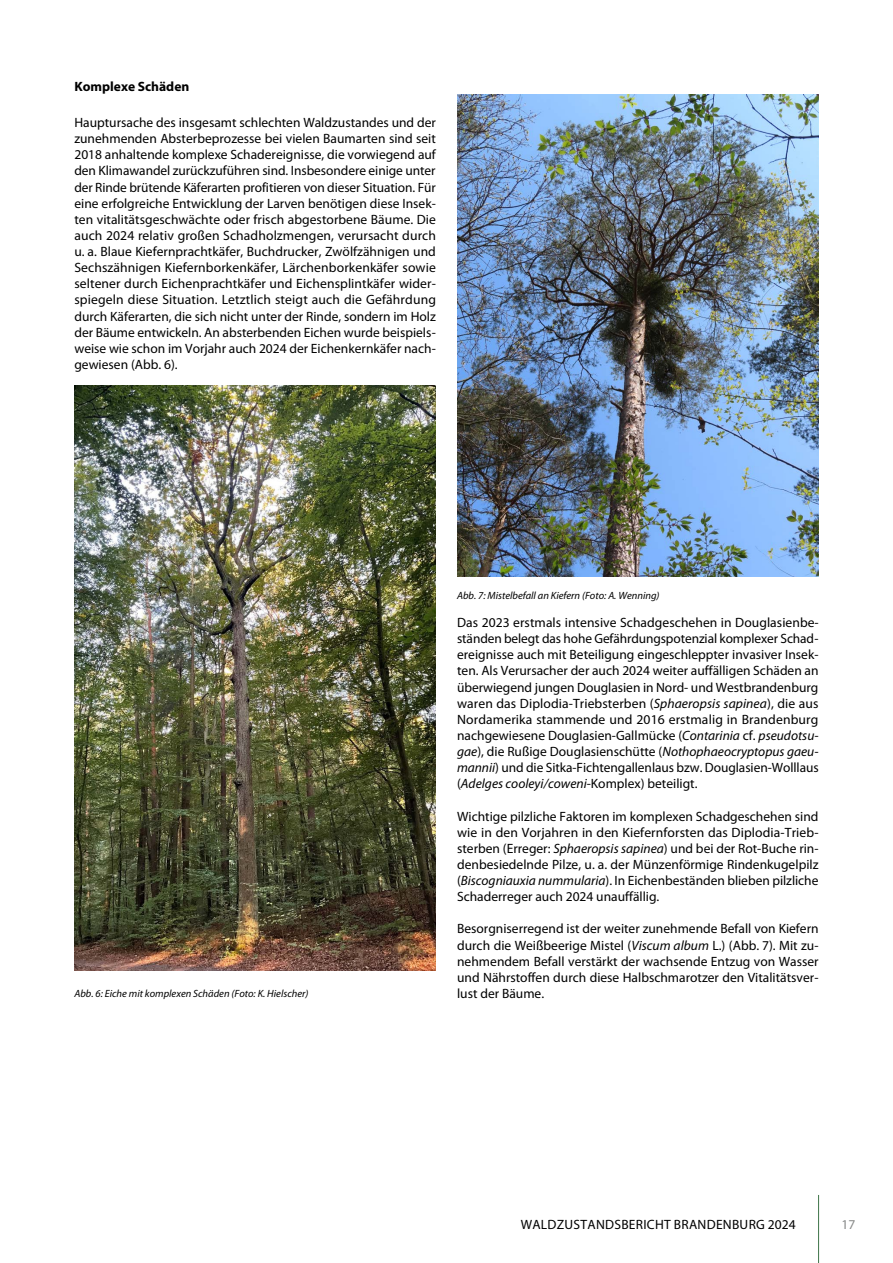
<style>
.page{position:relative;width:893px;height:1263px;background:#fff}
.page>*{position:absolute;margin:0;border:0;box-sizing:border-box;transform-origin:0 0}
.Fließtext_9pt_-_10_3{font:13.5px/16.2px "Myriad Pro";color:#000;text-align:justify}
.Fließtext_9pt_-_10_3-2{font:13.5px "Myriad Pro";letter-spacing:.02em;color:#000}
.Überschrift_2{font:700 13.5px "Myriad Pro";color:#000}
.t1{font:13.5px "Myriad Pro";color:#878988}
.Bildtext{font:italic 10.5px "Myriad Pro";color:#000}
.s1{font-style:italic}
</style>
<div class="page">
<hr style="left:818px;top:1195px;width:1px;height:68px;background:#3d7448">
<img style="left:74px;top:385px;width:362px;height:585px">
<img style="left:457px;top:95px;width:362px;height:482px">
<p class="Überschrift_2" style="left:74px;top:78px;width:116px">Komplexe Schäden</p>
<p class="Fließtext_9pt_-_10_3" style="left:74px;top:114px;width:363px">Hauptursache des insgesamt schlechten Waldzustandes und der zunehmenden Absterbeprozesse bei vielen Baumarten sind seit 2018 anhaltende komplexe Schadereignisse, die vorwiegend auf den Klimawandel zurückzuführen sind. Insbesondere einige unter der Rinde brütende Käferarten profitieren von dieser Situation. Für eine erfolgreiche Entwicklung der Larven benötigen diese Insek&shy;ten vitalitätsgeschwächte oder frisch abgestorbene Bäume. Die auch 2024 relativ großen Schadholzmengen, verursacht durch u. a. Blaue Kiefernprachtkäfer, Buchdrucker, Zwölfzähnigen und Sechszähnigen Kiefernborkenkäfer, Lärchenborkenkäfer sowie seltener durch Eichenprachtkäfer und Eichensplintkäfer wider&shy;spiegeln diese Situation. Letztlich steigt auch die Gefährdung durch Käferarten, die sich nicht unter der Rinde, sondern im Holz der Bäume entwickeln. An absterbenden Eichen wurde beispiels&shy;weise wie schon im Vorjahr auch 2024 der Eichenkernkäfer nach&shy;gewiesen (Abb. 6).</p>
<p class="Bildtext" style="left:74px;top:987px;width:236px">Abb. 6: Eiche mit komplexen Schäden (Foto: K. Hielscher)</p>
<p class="Bildtext" style="left:457px;top:589px;width:204px">Abb. 7: Mistelbefall an Kiefern (Foto: A. Wenning)</p>
<p class="Fließtext_9pt_-_10_3" style="left:457px;top:614px;width:363px">Das 2023 erstmals intensive Schadgeschehen in Douglasienbe&shy;ständen belegt das hohe Gefährdungspotenzial komplexer Schad&shy;ereignisse auch mit Beteiligung eingeschleppter invasiver Insek&shy;ten. Als Verursacher der auch 2024 weiter auffälligen Schäden an überwiegend jungen Douglasien in Nord- und Westbrandenburg waren das Diplodia-Triebsterben (<span class="s1">Sphaeropsis sapinea</span>), die aus Nordamerika stammende und 2016 erstmalig in Brandenburg nachgewiesene Douglasien-Gallmücke (<span class="s1">Contarinia</span> cf. <span class="s1">pseudotsu&shy;gae</span>), die Rußige Douglasienschütte (<span class="s1">Nothophaeocryptopus gaeu&shy;mannii</span>) und die Sitka-Fichtengallenlaus bzw. Douglasien-Wolllaus (<span class="s1">Adelges cooleyi/coweni</span>-Komplex) beteiligt.</p>
<p class="Fließtext_9pt_-_10_3" style="left:457px;top:808px;width:363px">Wichtige pilzliche Faktoren im komplexen Schadgeschehen sind wie in den Vorjahren in den Kiefernforsten das Diplodia-Trieb&shy;sterben (Erreger: <span class="s1">Sphaeropsis sapinea</span>) und bei der Rot-Buche rin&shy;denbesiedelnde Pilze, u. a. der Münzenförmige Rindenkugelpilz (<span class="s1">Biscogniauxia nummularia</span>). In Eichenbeständen blieben pilzliche Schaderreger auch 2024 unauffällig.</p>
<p class="Fließtext_9pt_-_10_3" style="left:457px;top:920px;width:363px">Besorgniserregend ist der weiter zunehmende Befall von Kiefern durch die Weißbeerige Mistel (<span class="s1">Viscum album</span> L.) (Abb. 7). Mit zu&shy;nehmendem Befall verstärkt der wachsende Entzug von Wasser und Nährstoffen durch diese Halbschmarotzer den Vitalitätsver&shy;lust der Bäume.</p>
<p class="Fließtext_9pt_-_10_3-2" style="left:521px;top:1216px;width:276px">WALDZUSTANDSBERICHT BRANDENBURG 2024</p>
<p class="t1" style="left:841px;top:1216px;width:15px">17</p>
</div>
